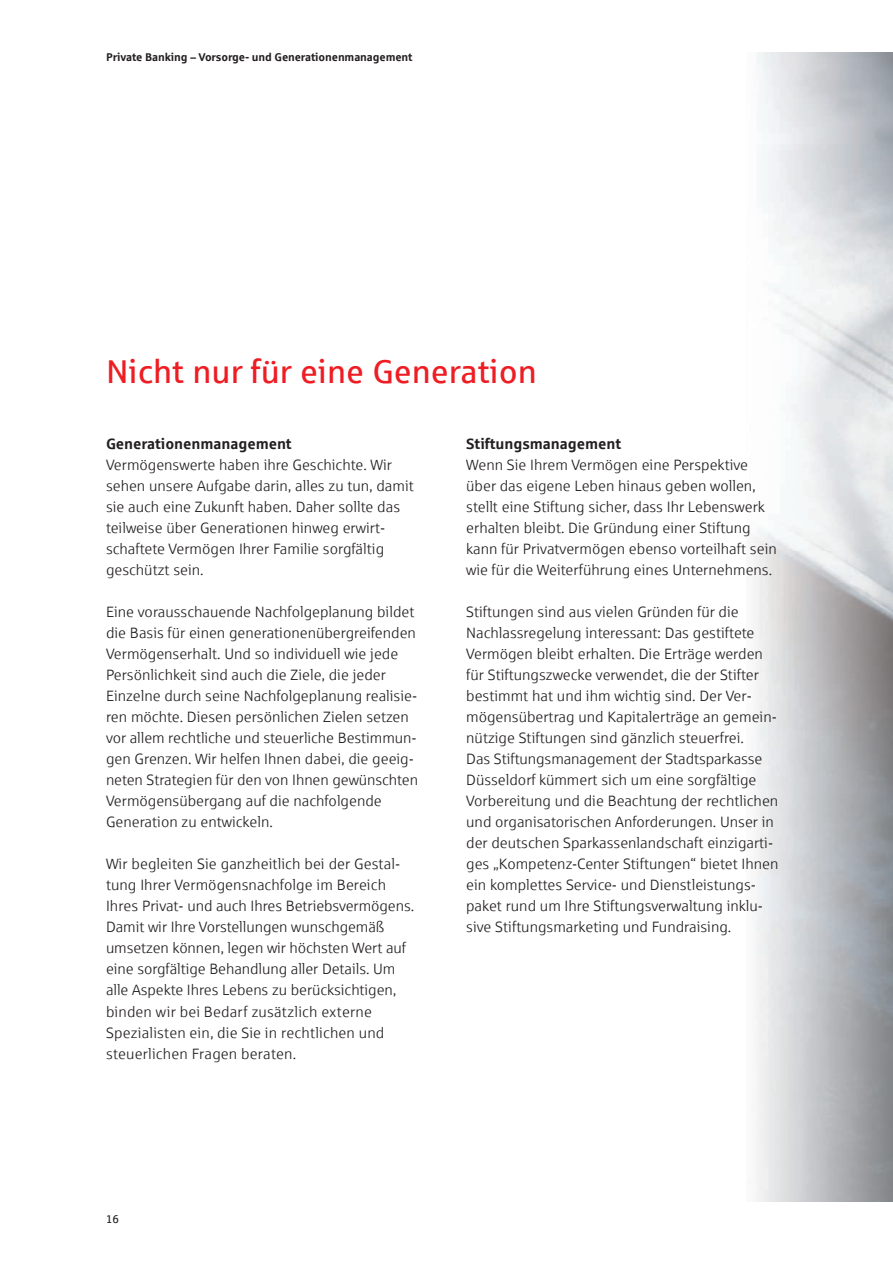
<style>
.page{position:relative;width:893px;height:1263px;background:#fff}
.page>*{position:absolute;margin:0;border:0;box-sizing:border-box;transform-origin:0 0}
.t1{font:33px "Sparkasse Rg";color:#ee1d23}
.t2{font:15px/21px "Sparkasse Lt";color:#231f20}
.t3{font:700 15px "Sparkasse Rg";letter-spacing:-.005em;color:#231f20}
.t4{font:700 11.25px "Sparkasse Rg";letter-spacing:-.01em;color:#231f20}
.t5{font:11.25px "Sparkasse Rg";color:#231f20}
</style>
<div class="page">
<p class="t4" style="left:106px;top:50px;width:308px">Private Banking – Vorsorge- und Generationenmanagement</p>
<h1 class="t1" style="left:106px;top:351px;width:432px">Nicht nur für eine Generation</h1>
<p class="t3" style="left:106px;top:434px;width:187px">Generationenmanagement</p>
<p class="t2" style="left:106px;top:454px;width:309px">Vermögenswerte haben ihre Geschichte. Wir sehen unsere Aufgabe darin, alles zu tun, damit sie auch eine Zukunft haben. Daher sollte das teilweise über Generationen hinweg erwirt&shy;schaftete Vermögen Ihrer Familie sorgfältig geschützt sein.</p>
<p class="t2" style="left:106px;top:601px;width:313px">Eine vorausschauende Nachfolgeplanung bildet die Basis für einen generationenübergreifenden Vermögenserhalt. Und so individuell wie jede Persönlichkeit sind auch die Ziele, die jeder Einzelne durch seine Nachfolgeplanung realisie&shy;ren möchte. Diesen persönlichen Zielen setzen vor allem rechtliche und steuerliche Bestimmun&shy;gen Grenzen. Wir helfen Ihnen dabei, die geeig&shy;neten Strategien für den von Ihnen gewünschten Vermögensübergang auf die nachfolgende Generation zu entwickeln.</p>
<p class="t2" style="left:106px;top:853px;width:309px">Wir begleiten Sie ganzheitlich bei der Gestal&shy;tung Ihrer Vermögensnachfolge im Bereich Ihres Privat- und auch Ihres Betriebsvermögens.<br>Damit wir Ihre Vorstellungen wunschgemäß umsetzen können, legen wir höchsten Wert auf eine sorgfältige Behandlung aller Details. Um alle Aspekte Ihres Lebens zu berücksichtigen, binden wir bei Bedarf zusätzlich externe Spezialisten ein, die Sie in rechtlichen und steuerlichen Fragen beraten.</p>
<p class="t3" style="left:466px;top:434px;width:156px">Stiftungsmanagement</p>
<p class="t2" style="left:466px;top:454px;width:312px">Wenn Sie Ihrem Vermögen eine Perspektive über das eigene Leben hinaus geben wollen, stellt eine Stiftung sicher, dass Ihr Lebenswerk erhalten bleibt. Die Gründung einer Stiftung kann für Privatvermögen ebenso vorteilhaft sein wie für die Weiterführung eines Unternehmens.</p>
<p class="t2" style="left:466px;top:601px;width:313px">Stiftungen sind aus vielen Gründen für die Nachlassregelung interessant: Das gestiftete Vermögen bleibt erhalten. Die Erträge werden für Stiftungszwecke verwendet, die der Stifter bestimmt hat und ihm wichtig sind. Der Ver&shy;mögensübertrag und Kapitalerträge an gemein&shy;nützige Stiftungen sind gänzlich steuerfrei.<br>Das Stiftungsmanagement der Stadtsparkasse Düsseldorf kümmert sich um eine sorgfältige Vorbereitung und die Beachtung der rechtlichen und organisatorischen Anforderungen. Unser in der deutschen Sparkassenlandschaft einzigarti&shy;ges „Kompetenz-Center Stiftungen“ bietet Ihnen ein komplettes Service- und Dienstleistungs&shy;paket rund um Ihre Stiftungsverwaltung inklu&shy;sive Stiftungsmarketing und Fundraising.</p>
<p class="t5" style="left:106px;top:1211px;width:14px">16</p>
</div>
